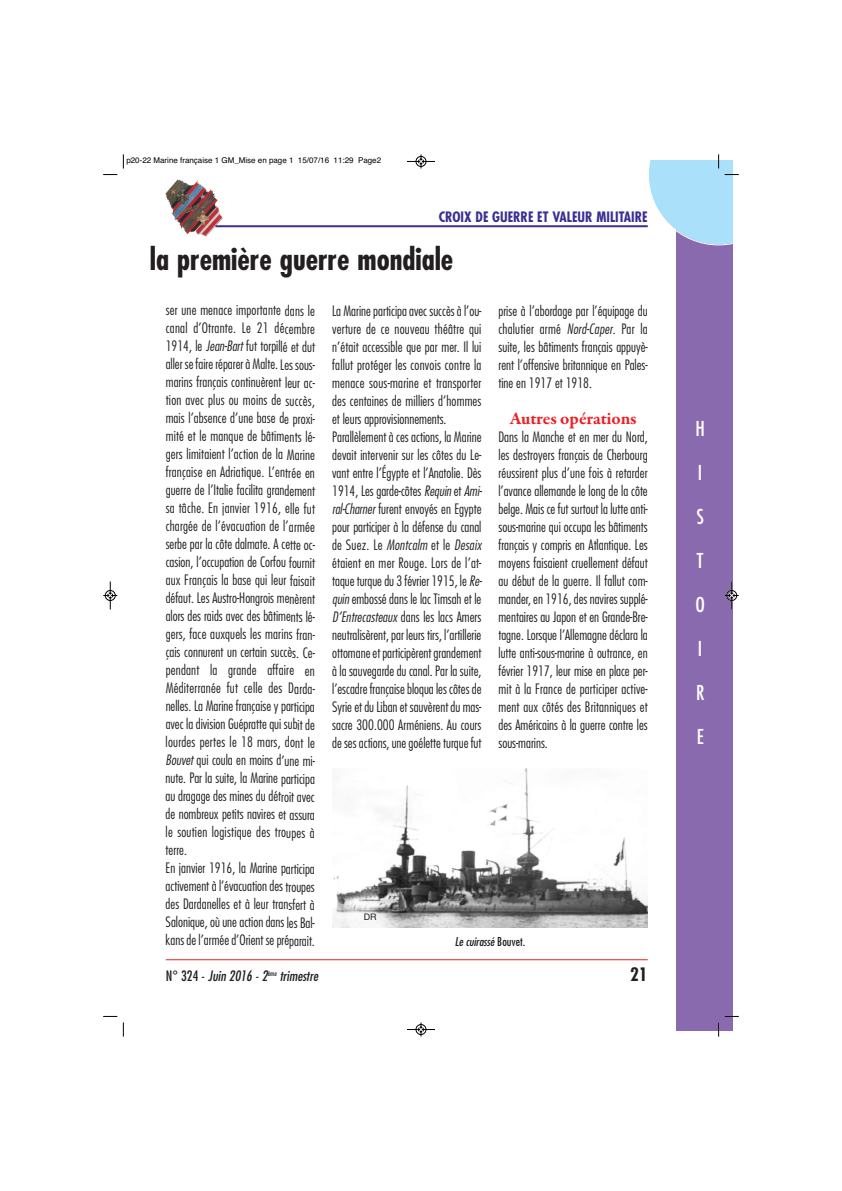
<style>
.page{position:relative;width:842px;height:1191px;background:#fff}
.page>*{position:absolute;margin:0;border:0;box-sizing:border-box;transform-origin:0 0}
.t1{font:700 condensed 30px "Futura";color:#231f20}
.t2{font:condensed 20px "Futura";color:#fff}
.t3{font:700 18px "Garamond Premr Pro";letter-spacing:-.01em;color:#ee1d23}
.t4{font:700 condensed 18px "Futura";color:#231f20}
.t5{font:300 condensed 14px/18px "Futura";color:#231f20}
.t6{font:700 condensed 14px "Futura";color:#3a2f92}
.t7{font:italic condensed 14px "Futura";color:#231f20}
.t8{font:italic condensed 12px "Futura";color:#231f20}
.t9{font:9px "Helvetica";color:#231f20}
.t10{font:8px "Helvetica";color:#000}
.s1{font-style:italic}
.s2{font-style:normal}
</style>
<div class="page">
<div style="left:676px;top:160px;width:57px;height:871px;background:#8a6aae"></div>
<img style="left:166px;top:179px;width:57px;height:57px">
<hr style="left:166px;top:959px;width:482px;height:1px;background:#ee1d23">
<hr style="left:215px;top:225px;width:433px;height:2px;background:#3a2f92">
<img style="left:332px;top:768px;width:316px;height:160px">
<svg style="left:123px;top:154px;width:1px;height:15px"></svg>
<svg style="left:103px;top:174px;width:14px;height:1px"></svg>
<svg style="left:649px;top:154px;width:90px;height:91px"></svg>
<svg style="left:123px;top:1022px;width:1px;height:15px"></svg>
<svg style="left:103px;top:1016px;width:14px;height:1px"></svg>
<svg style="left:718px;top:1022px;width:1px;height:15px"></svg>
<svg style="left:725px;top:1016px;width:14px;height:1px"></svg>
<svg style="left:407px;top:154px;width:28px;height:14px"></svg>
<svg style="left:407px;top:1023px;width:28px;height:14px"></svg>
<svg style="left:103px;top:582px;width:14px;height:28px"></svg>
<svg style="left:725px;top:582px;width:14px;height:28px"></svg>
<p class="t10" style="left:126px;top:156px;width:256px">p20-22 Marine française 1 GM_Mise en page 1 15/07/16 11:29 Page2</p>
<p class="t6" style="left:439px;top:211px;width:211px">CROIX DE GUERRE ET VALEUR MILITAIRE</p>
<h1 class="t1" style="left:150px;top:245px;width:305px">la première guerre mondiale</h1>
<p class="t5" style="left:166px;top:302px;width:151px">ser une menace importante dans le canal d’Otrante. Le 21 décembre 1914, le <span class="s1">Jean-Bart</span> fut torpillé et dut aller se faire réparer à Malte. Les sous&shy;marins français continuèrent leur ac&shy;tion avec plus ou moins de succès, mais l’absence d’une base de proxi&shy;mité et le manque de bâtiments lé&shy;gers limitaient l’action de la Marine française en Adriatique. L’entrée en guerre de l’Italie facilita grandement sa tâche. En janvier 1916, elle fut chargée de l’évacuation de l’armée serbe par la côte dalmate. A cette oc&shy;casion, l’occupation de Corfou fournit aux Français la base qui leur faisait défaut. Les Austro-Hongrois menèrent alors des raids avec des bâtiments lé&shy;gers, face auxquels les marins fran&shy;çais connurent un certain succès. Ce&shy;pendant la grande affaire en Méditerranée fut celle des Darda&shy;nelles. La Marine française y participa avec la division Guépratte qui subit de lourdes pertes le 18 mars, dont le <span class="s1">Bouvet</span>qui coula en moins d’une mi&shy;nute. Par la suite, la Marine participa au dragage des mines du détroit avec de nombreux petits navires et assura le soutien logistique des troupes à terre.<br>En janvier 1916, la Marine participa activement à l’évacuation des troupes des Dardanelles et à leur transfert à Salonique, où une action dans les Bal&shy;kans de l’armée d’Orient se préparait.</p>
<p class="t5" style="left:332px;top:302px;width:153px">La Marine participa avec succès à l’ou&shy;verture de ce nouveau théâtre qui n’était accessible que par mer. Il lui fallut protéger les convois contre la menace sous-marine et transporter des centaines de milliers d’hommes et leurs approvisionnements.<br>Parallèlement à ces actions, la Marine devait intervenir sur les côtes du Le&shy;vant entre l’Égypte et l’Anatolie. Dès 1914, Les garde-côtes <span class="s1">Requin</span>et <span class="s1">Ami&shy;ral-Charner</span>furent envoyés en Egypte pour participer à la défense du canal d e S u e z . L e <span class="s1">Montcalm</span> e t l e <span class="s1">Desaix </span>étaient en mer Rouge. Lors de l’at&shy;taque turque du 3 février 1915, le <span class="s1">Re&shy;quin</span>embossé dans le lac Timsah et le <span class="s1">D’Entrecasteaux</span> d a n s l es l a cs Am e rs neutralisèrent, par leurs tirs, l’artillerie ottomane et participèrent grandement à la sauvegarde du canal. Par la suite, l’escadre française bloqua les côtes de Syrie et du Liban et sauvèrent du mas&shy;sacre 300.000 Arméniens. Au cours de ses actions, une goélette turque fut</p>
<p class="t5" style="left:498px;top:302px;width:151px;text-align:justify">prise à l’abordage par l’équipage du chalutier armé <span class="s1">Nord-Caper</span>. Par la suite, les bâtiments français appuyè&shy;rent l’offensive britannique en Pales&shy;tine en 1917 et 1918.</p>
<p class="t3" style="left:510px;top:407px;width:128px">Autres opérations</p>
<p class="t5" style="left:498px;top:428px;width:151px;text-align:justify">Dans la Manche et en mer du Nord, les destroyers français de Cherbourg réussirent plus d’une fois à retarder l’avance allemande le long de la côte belge. Mais ce fut surtout la lutte anti&shy;sous-marine qui occupa les bâtiments français y compris en Atlantique. Les moyens faisaient cruellement défaut au début de la guerre. Il fallut com&shy;mander, en 1916, des navires supplé&shy;mentaires au Japon et en Grande-Bre&shy;tagne. Lorsque l’Allemagne déclara la lutte anti-sous-marine à outrance, en février 1917, leur mise en place per&shy;mit à la France de participer active&shy;ment aux côtés des Britanniques et des Américains à la guerre contre les sous-marins.</p>
<p class="t9" style="left:364px;top:912px;width:14px">DR</p>
<p class="t8" style="left:455px;top:936px;width:72px">Le cuirassé <span class="s2">B o u v e t .</span></p>
<p class="t7" style="left:166px;top:970px;width:156px"><span class="s2">N ° 3 2 4 -</span> Juin 2016 -2<sup>ème</sup> trimestre</p>
<p class="t4" style="left:630px;top:967px;width:19px">21</p>
<h2 class="t2" style="left:695px;top:420px;width:11px">H</h2>
<h2 class="t2" style="left:698px;top:464px;width:6px">I</h2>
<h2 class="t2" style="left:697px;top:508px;width:9px">S</h2>
<h2 class="t2" style="left:697px;top:552px;width:8px">T</h2>
<h2 class="t2" style="left:695px;top:596px;width:11px">O</h2>
<h2 class="t2" style="left:698px;top:640px;width:6px">I</h2>
<h2 class="t2" style="left:696px;top:684px;width:10px">R</h2>
<h2 class="t2" style="left:697px;top:728px;width:8px">E</h2>
</div>
